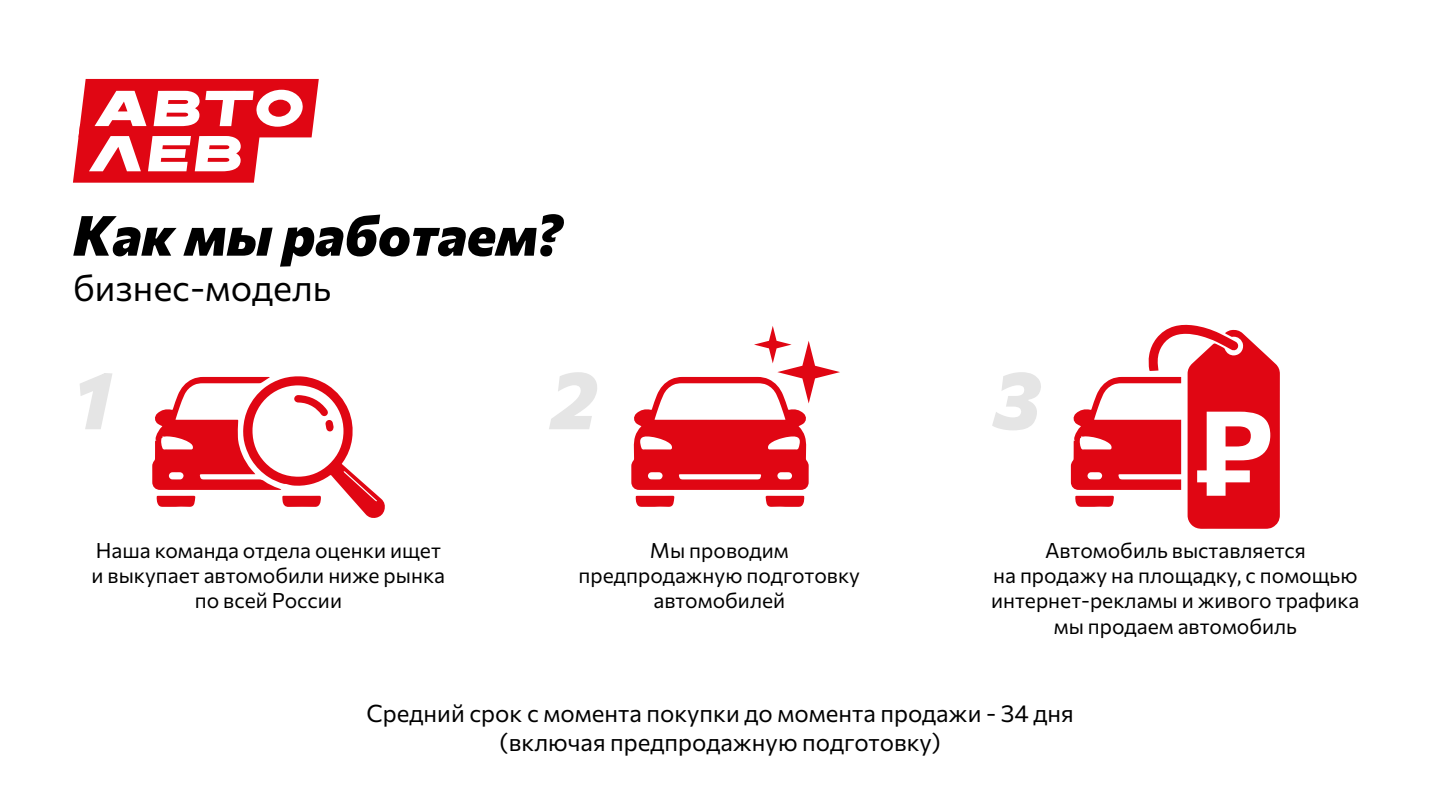
<style>
.page{position:relative;width:1440px;height:810px;background:#fff}
.page>*{position:absolute;margin:0;border:0;box-sizing:border-box;transform-origin:0 0}
.t1{font:800 81px "Commissioner";color:#e5e5e5}
.t2{font:800 55.5px "Commissioner";color:#000}
.t3{font:36px "Commissioner";color:#000}
.t4{font:24px/28.8px "Commissioner";color:#000;text-align:center}
.t5{font:21px/25.2px "Commissioner";color:#000;text-align:center}
</style>
<div class="page">
<svg style="left:73px;top:79px;width:246px;height:104px"></svg>
<svg style="left:152px;top:376px;width:233px;height:142px"></svg>
<svg style="left:636px;top:496px;width:39px;height:11px"></svg>
<svg style="left:765px;top:496px;width:39px;height:11px"></svg>
<svg style="left:631px;top:326px;width:209px;height:164px"></svg>
<svg style="left:1071px;top:325px;width:209px;height:204px"></svg>
<h2 class="t2" style="left:73px;top:192px;width:490px">Как мы работаем?</h2>
<h3 class="t3" style="left:73px;top:260px;width:260px">бизнес-модель</h3>
<h1 class="t1" style="left:73px;top:337px;width:39px">1</h1>
<h1 class="t1" style="left:550px;top:337px;width:48px">2</h1>
<h1 class="t1" style="left:993px;top:337px;width:49px">3</h1>
<p class="t5" style="left:92px;top:536px;width:355px">Наша команда отдела оценки ищет и выкупает автомобили ниже рынка по всей России</p>
<p class="t5" style="left:579px;top:536px;width:283px">Мы проводим предпродажную подготовку автомобилей</p>
<p class="t5" style="left:991px;top:536px;width:370px">Автомобиль выставляется<br>на продажу на площадку, с помощью интернет-рекламы и живого трафика мы продаем автомобиль</p>
<p class="t4" style="left:366px;top:697px;width:709px">Средний срок с момента покупки до момента продажи - 34 дня (включая предпродажную подготовку)</p>
</div>
